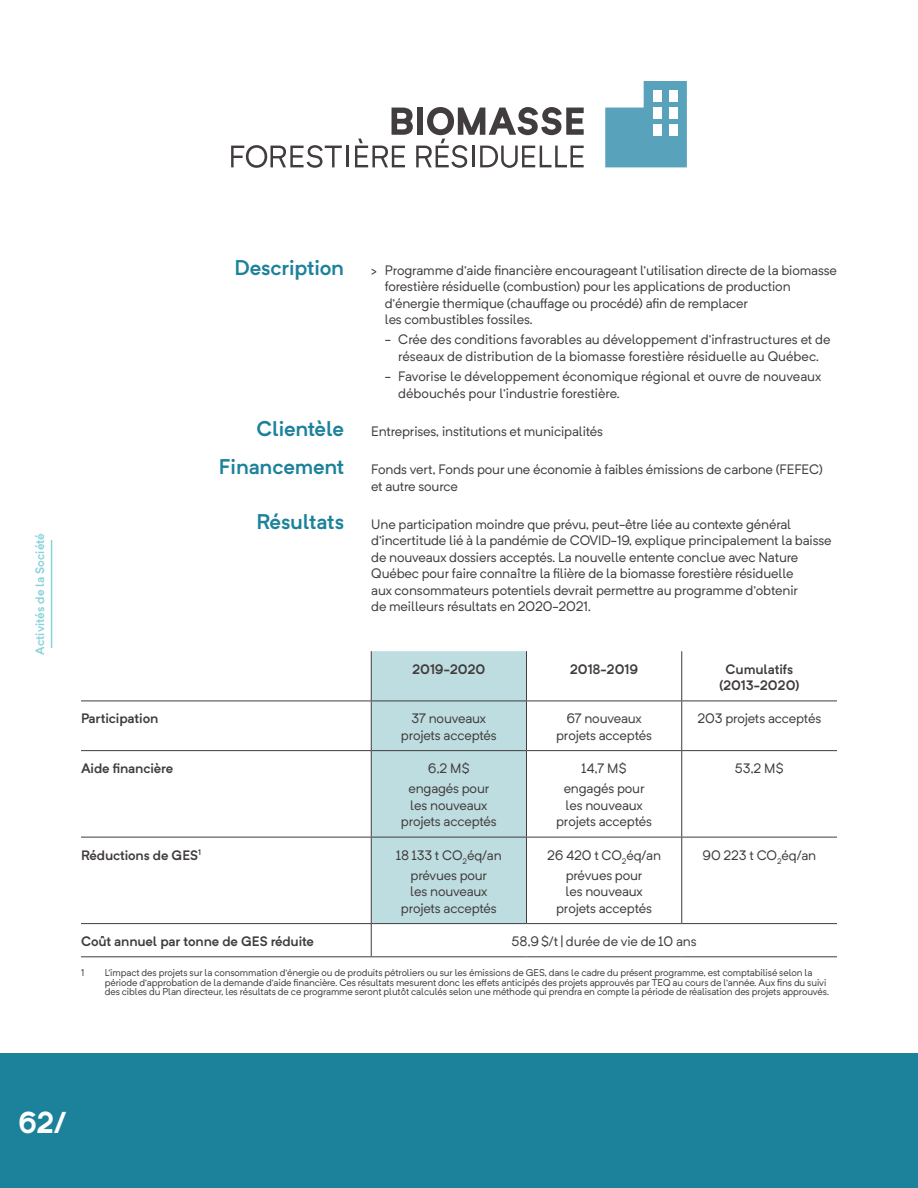
<style>
.page{position:relative;width:918px;height:1188px;background:#fff}
.page>*{position:absolute;margin:0;border:0;box-sizing:border-box;transform-origin:0 0}
.t1{font:29.7px "Neutrif Pro TEQ Bold";color:#fff}
.P__REG_9_11__075_L{font:700 21px "Neutrif Pro TEQ Semi";letter-spacing:-.01em;color:#1c829b}
.P__REG_9_11__035_L{font:13.5px/16.5px "Neutrif Pro TEQ Regular";letter-spacing:-.01em;color:#413c3d}
.P__REG_9_11__035_C_T{font:13.5px/16.5px "Neutrif Pro TEQ Regular";letter-spacing:-.01em;color:#413c3d;text-align:center}
.H3__SEMI_9_11__075_L{font:700 13.5px "Neutrif Pro TEQ Semi";letter-spacing:-.01em;color:#413c3d}
.H3__SEMI_9_11__075_C{font:700 13.5px/16.5px "Neutrif Pro TEQ Semi";letter-spacing:-.01em;color:#413c3d;text-align:center}
.P__SEMI_8_8_C_Rules{font:700 12px "Neutrif Pro TEQ Semi";color:#89d2da}
.Footnote__REG_6_6__0{font:9.75px/9.8px "Neutrif Pro TEQ Regular";letter-spacing:-.01em;color:#413c3d}
</style>
<div class="page">
<div style="left:0;top:1053px;width:918px;height:135px;background:#1c829b"></div>
<div style="left:372px;top:651px;width:154px;height:272px;background:#bedde0"></div>
<hr style="left:371px;top:651px;width:1px;height:50px;background:#413c3d">
<hr style="left:526px;top:651px;width:1px;height:50px;background:#413c3d">
<hr style="left:81px;top:701px;width:290px;height:1px;background:#413c3d">
<hr style="left:371px;top:701px;width:155px;height:1px;background:#413c3d">
<hr style="left:371px;top:701px;width:1px;height:49px;background:#413c3d">
<hr style="left:526px;top:701px;width:156px;height:1px;background:#413c3d">
<hr style="left:526px;top:701px;width:1px;height:49px;background:#413c3d">
<hr style="left:682px;top:701px;width:155px;height:1px;background:#413c3d">
<hr style="left:81px;top:750px;width:290px;height:1px;background:#413c3d">
<hr style="left:371px;top:750px;width:155px;height:1px;background:#413c3d">
<hr style="left:371px;top:751px;width:1px;height:86px;background:#413c3d">
<hr style="left:526px;top:750px;width:156px;height:1px;background:#413c3d">
<hr style="left:526px;top:751px;width:1px;height:86px;background:#413c3d">
<hr style="left:682px;top:750px;width:155px;height:1px;background:#413c3d">
<hr style="left:81px;top:837px;width:290px;height:1px;background:#413c3d">
<hr style="left:371px;top:837px;width:155px;height:1px;background:#413c3d">
<hr style="left:371px;top:837px;width:1px;height:86px;background:#413c3d">
<hr style="left:526px;top:837px;width:156px;height:1px;background:#413c3d">
<hr style="left:526px;top:837px;width:1px;height:86px;background:#413c3d">
<hr style="left:682px;top:837px;width:155px;height:1px;background:#413c3d">
<hr style="left:371px;top:924px;width:1px;height:32px;background:#413c3d">
<hr style="left:681px;top:651px;width:1px;height:50px;background:#413c3d">
<hr style="left:681px;top:701px;width:1px;height:49px;background:#413c3d">
<hr style="left:681px;top:751px;width:1px;height:86px;background:#413c3d">
<hr style="left:681px;top:837px;width:1px;height:86px;background:#413c3d">
<hr style="left:81px;top:923px;width:290px;height:1px;background:#413c3d">
<hr style="left:81px;top:956px;width:290px;height:1px;background:#413c3d">
<hr style="left:371px;top:956px;width:155px;height:1px;background:#413c3d">
<hr style="left:526px;top:956px;width:156px;height:1px;background:#413c3d">
<hr style="left:682px;top:956px;width:155px;height:1px;background:#413c3d">
<hr style="left:371px;top:923px;width:155px;height:1px;background:#413c3d">
<hr style="left:526px;top:923px;width:156px;height:1px;background:#413c3d">
<hr style="left:682px;top:923px;width:155px;height:1px;background:#413c3d">
<hr style="left:51px;top:540px;width:1px;height:108px;background:#89d2da">
<svg style="left:231px;top:145px;width:111px;height:23px"></svg>
<hr style="left:346px;top:146px;width:3px;height:21px;background:#413c3d">
<svg style="left:355px;top:107px;width:229px;height:61px"></svg>
<svg style="left:605px;top:81px;width:82px;height:86px"></svg>
<div style="left:653px;top:90px;width:8px;height:11px;background:#fff"></div>
<div style="left:669px;top:90px;width:9px;height:11px;background:#fff"></div>
<div style="left:653px;top:108px;width:8px;height:11px;background:#fff"></div>
<div style="left:669px;top:108px;width:9px;height:11px;background:#fff"></div>
<div style="left:653px;top:125px;width:8px;height:11px;background:#fff"></div>
<div style="left:669px;top:125px;width:9px;height:11px;background:#fff"></div>
<p class="P__SEMI_8_8_C_Rules" style="left:32px;top:655px;width:123px;rotate:-90deg">Activités de la Société</p>
<p class="P__REG_9_11__075_L" style="left:235px;top:253px;width:111px">Description</p>
<p class="P__REG_9_11__035_L" style="left:385px;top:261px;width:454px;text-indent:-14px">&gt; Programme d’aide financière encourageant l’utilisation directe de la biomasse forestière résiduelle (combustion) pour les applications de production d’énergie thermique (chauffage ou procédé) afin de remplacer<br>les combustibles fossiles.</p>
<p class="P__REG_9_11__035_L" style="left:385px;top:331px;width:447px;text-align:center">- Crée des conditions favorables au développement d’infrastructures et de réseaux de distribution de la biomasse forestière résiduelle au Québec.</p>
<p class="P__REG_9_11__035_L" style="left:398px;top:368px;width:425px;text-indent:-14px">- Favorise le développement économique régional et ouvre de nouveaux débouchés pour l’industrie forestière.</p>
<p class="P__REG_9_11__075_L" style="left:256px;top:414px;width:89px">Clientèle</p>
<p class="P__REG_9_11__035_L" style="left:371px;top:423px;width:233px">Entreprises, institutions et municipalités</p>
<p class="P__REG_9_11__075_L" style="left:219px;top:453px;width:127px">Financement</p>
<p class="P__REG_9_11__035_L" style="left:371px;top:461px;width:453px">Fonds vert, Fonds pour une économie à faibles émissions de carbone (FEFEC) et autre source</p>
<p class="P__REG_9_11__075_L" style="left:256px;top:508px;width:89px">Résultats</p>
<p class="P__REG_9_11__035_L" style="left:371px;top:516px;width:462px">Une participation moindre que prévu, peut-être liée au contexte général d’incertitude lié à la pandémie de COVID-19, explique principalement la baisse de nouveaux dossiers acceptés. La nouvelle entente conclue avec Nature Québec pour faire connaître la filière de la biomasse forestière résiduelle<br>aux consommateurs potentiels devrait permettre au programme d’obtenir<br>de meilleurs résultats en 2020-2021.</p>
<p class="H3__SEMI_9_11__075_C" style="left:412px;top:660px;width:75px">2019-2020</p>
<p class="H3__SEMI_9_11__075_C" style="left:570px;top:660px;width:70px">2018-2019</p>
<p class="H3__SEMI_9_11__075_C" style="left:719px;top:660px;width:82px">Cumulatifs (2013-2020)</p>
<p class="H3__SEMI_9_11__075_L" style="left:81px;top:710px;width:79px">Participation</p>
<p class="P__REG_9_11__035_C_T" style="left:401px;top:710px;width:97px">37 nouveaux projets acceptés</p>
<p class="P__REG_9_11__035_C_T" style="left:556px;top:710px;width:97px">67 nouveaux projets acceptés</p>
<p class="P__REG_9_11__035_C_T" style="left:697px;top:710px;width:125px">203 projets acceptés</p>
<p class="H3__SEMI_9_11__075_L" style="left:81px;top:759px;width:94px">Aide financière</p>
<p class="P__REG_9_11__035_C_T" style="left:428px;top:760px;width:43px">6,2 M$</p>
<p class="P__REG_9_11__035_C_T" style="left:401px;top:780px;width:97px">engagés pour les nouveaux projets acceptés</p>
<p class="P__REG_9_11__035_C_T" style="left:582px;top:760px;width:47px">14,7 M$</p>
<p class="P__REG_9_11__035_C_T" style="left:556px;top:780px;width:97px">engagés pour les nouveaux projets acceptés</p>
<p class="P__REG_9_11__035_C_T" style="left:735px;top:760px;width:50px">53,2 M$</p>
<p class="H3__SEMI_9_11__075_L" style="left:81px;top:846px;width:121px">Réductions de GES<sup>1</sup></p>
<p class="P__REG_9_11__035_C_T" style="left:396px;top:846px;width:107px">18 133 t CO<sub>2</sub>éq/an</p>
<p class="P__REG_9_11__035_C_T" style="left:401px;top:867px;width:97px">prévues pour les nouveaux projets acceptés</p>
<p class="P__REG_9_11__035_C_T" style="left:547px;top:846px;width:115px">26 420 t CO<sub>2</sub>éq/an</p>
<p class="P__REG_9_11__035_C_T" style="left:556px;top:867px;width:97px">prévues pour les nouveaux projets acceptés</p>
<p class="P__REG_9_11__035_C_T" style="left:703px;top:846px;width:115px">90 223 t CO<sub>2</sub>éq/an</p>
<p class="H3__SEMI_9_11__075_L" style="left:81px;top:932px;width:234px">Coût annuel par tonne de GES réduite</p>
<p class="P__REG_9_11__035_C_T" style="left:512px;top:933px;width:186px">58,9$/t | durée de vie de 10 ans</p>
<p class="Footnote__REG_6_6__0" style="left:81px;top:968px;width:5px">1</p>
<p class="Footnote__REG_6_6__0" style="left:105px;top:968px;width:726px">L’impact des projets sur la consommation d’énergie ou de produits pétroliers ou sur les émissions de GES, dans le cadre du présent programme, est comptabilisé selon la période d’approbation de la demande d’aide financière. Ces résultats mesurent donc les effets anticipés des projets approuvés par TEQ au cours de l’année. Aux fins du suivi des cibles du Plan directeur, les résultats de ce programme seront plutôt calculés selon une méthode qui prendra en compte la période de réalisation des projets approuvés.</p>
<h1 class="t1" style="left:18px;top:1102px;width:50px">62/</h1>
</div>
